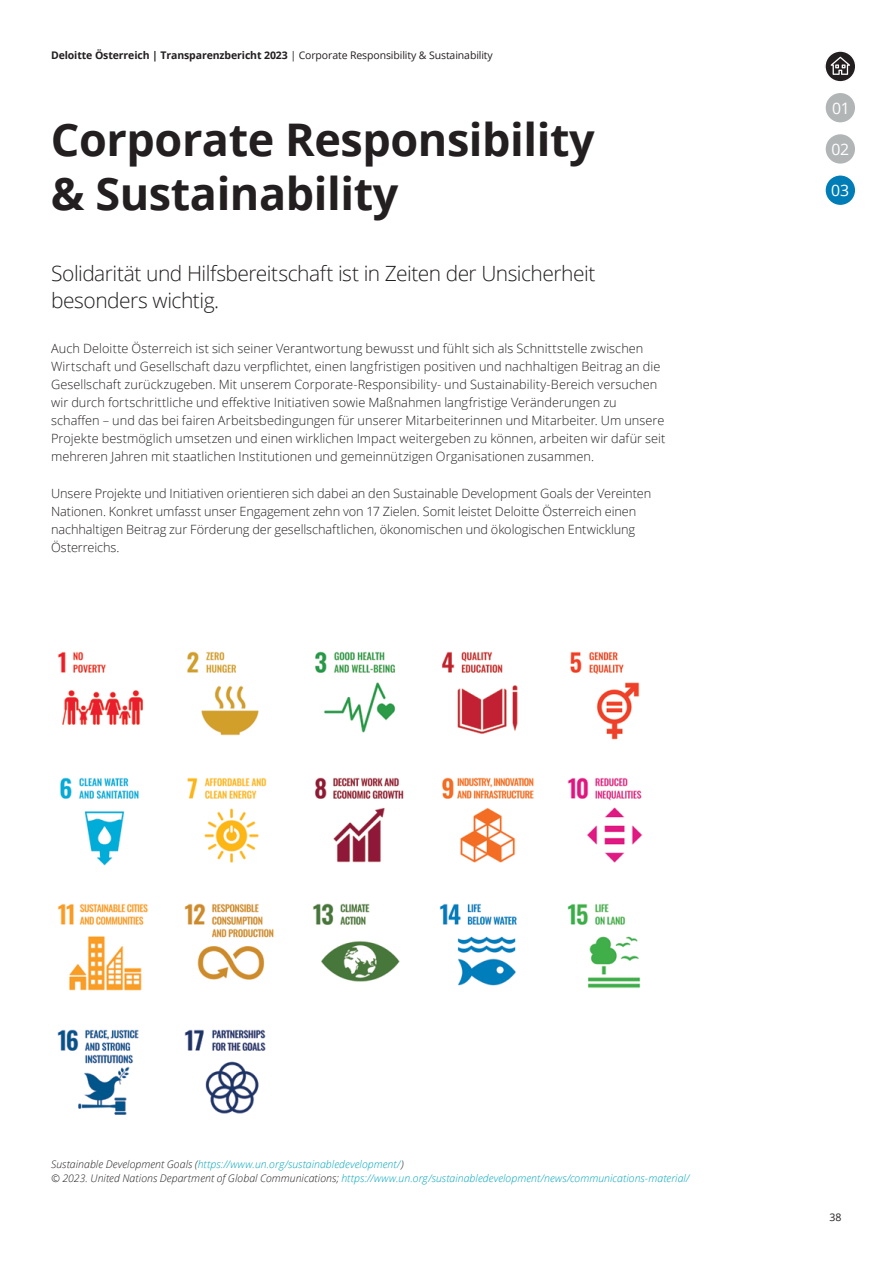
<style>
.page{position:relative;width:893px;height:1263px;background:#fff}
.page>*{position:absolute;margin:0;border:0;box-sizing:border-box;transform-origin:0 0}
.t1{font:700 45px/54px "Open Sans";letter-spacing:-.01em;color:#231f20}
.t2{font:300 21px/27px "Open Sans";letter-spacing:-.025em;color:#231f20}
.t3{font:15.75px "Open Sans";color:#fff}
.t4{font:300 12.75px/18px "Open Sans";color:#231f20}
.t5{font:italic 300 10.5px/14.2px "Open Sans";letter-spacing:.005em;color:#00a5b8}
.t6{font:700 10.5px "Open Sans";letter-spacing:-.01em;color:#231f20}
.t7{font:10.5px "Open Sans";color:#231f20}
.s1{font-weight:400}
.s2{color:#231f20}
</style>
<div class="page">
<img style="left:58px;top:651px;width:85px;height:74px">
<img style="left:187px;top:651px;width:72px;height:85px">
<img style="left:315px;top:651px;width:80px;height:82px">
<img style="left:442px;top:651px;width:76px;height:83px">
<img style="left:570px;top:651px;width:70px;height:89px">
<img style="left:60px;top:777px;width:79px;height:89px">
<img style="left:187px;top:777px;width:80px;height:86px">
<img style="left:315px;top:777px;width:89px;height:86px">
<img style="left:442px;top:777px;width:92px;height:86px">
<img style="left:567px;top:777px;width:76px;height:86px">
<img style="left:57px;top:903px;width:91px;height:88px">
<img style="left:184px;top:903px;width:90px;height:77px">
<img style="left:313px;top:903px;width:87px;height:79px">
<img style="left:439px;top:903px;width:78px;height:83px">
<img style="left:567px;top:903px;width:74px;height:85px">
<img style="left:57px;top:1029px;width:82px;height:86px">
<img style="left:184px;top:1029px;width:82px;height:85px">
<svg style="left:827px;top:53px;width:26px;height:27px"></svg>
<div style="left:824px;top:50px;width:32px;height:33px;border:2px solid #fff;border-radius:50%"></div>
<div style="left:825px;top:92px;width:31px;height:31px;background:#b2b5b6;border-radius:50%"></div>
<div style="left:824px;top:92px;width:32px;height:32px;border:2px solid #fff;border-radius:50%"></div>
<div style="left:825px;top:175px;width:31px;height:31px;background:#007db6;border-radius:50%"></div>
<div style="left:824px;top:174px;width:32px;height:32px;border:2px solid #fff;border-radius:50%"></div>
<div style="left:825px;top:134px;width:31px;height:30px;background:#b2b5b6;border-radius:50%"></div>
<div style="left:824px;top:133px;width:32px;height:32px;border:2px solid #fff;border-radius:50%"></div>
<p class="t6" style="left:51px;top:48px;width:443px">Deloitte Österreich | Transparenzbericht 2023 <span class="s1">| Corporate Responsibility &amp; Sustainability</span></p>
<h1 class="t1" style="left:51px;top:112px;width:545px">Corporate Responsibility &amp; Sustainability</h1>
<h2 class="t2" style="left:51px;top:259px;width:546px">Solidarität und Hilfsbereitschaft ist in Zeiten der Unsicherheit besonders wichtig.</h2>
<p class="t4" style="left:51px;top:339px;width:616px">Auch Deloitte Österreich ist sich seiner Verantwortung bewusst und fühlt sich als Schnittstelle zwischen Wirtschaft und Gesellschaft dazu verpflichtet, einen langfristigen positiven und nachhaltigen Beitrag an die Gesellschaft zurückzugeben. Mit unserem Corporate-Responsibility- und Sustainability-Bereich versuchen wir durch fortschrittliche und effektive Initiativen sowie Maßnahmen langfristige Veränderungen zu schaffen – und das bei fairen Arbeitsbedingungen für unserer Mitarbeiterinnen und Mitarbeiter. Um unsere Projekte bestmöglich umsetzen und einen wirklichen Impact weitergeben zu können, arbeiten wir dafür seit mehreren Jahren mit staatlichen Institutionen und gemeinnützigen Organisationen zusammen.</p>
<p class="t4" style="left:51px;top:484px;width:602px">Unsere Projekte und Initiativen orientieren sich dabei an den Sustainable Development Goals der Vereinten Nationen. Konkret umfasst unser Engagement zehn von 17 Zielen. Somit leistet Deloitte Österreich einen nachhaltigen Beitrag zur Förderung der gesellschaftlichen, ökonomischen und ökologischen Entwicklung Österreichs.</p>
<p class="t3" style="left:832px;top:97px;width:19px">01</p>
<p class="t3" style="left:831px;top:138px;width:19px">02</p>
<p class="t3" style="left:831px;top:180px;width:19px">03</p>
<p class="t5" style="left:51px;top:1156px;width:640px"><span class="s2">Sustainable Development Goals (</span>https://www.un.org/sustainabledevelopment/<span class="s2">)<br>© 2023. United Nations Department of Global Communications;</span> https://www.un.org/sustainabledevelopment/news/communications-material/</p>
<p class="t7" style="left:830px;top:1210px;width:13px">38</p>
</div>
